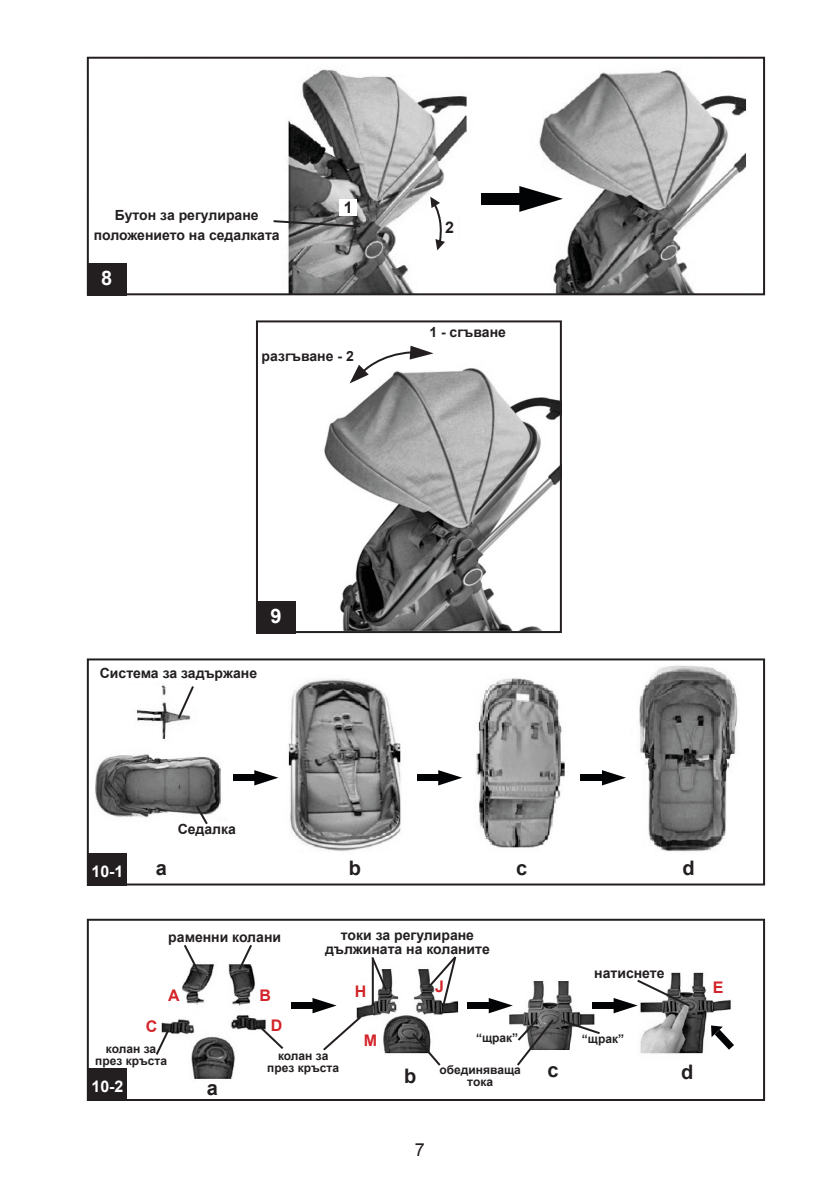
<style>
.page{position:relative;width:840px;height:1191px;background:#fff}
.page>*{position:absolute;margin:0;border:0;box-sizing:border-box;transform-origin:0 0}
.DescriptionParts{font:700 20px "Arial";color:#231f20}
.DescriptionParts-2{font:700 20px "Arial";color:#fff}
.t1{font:18px "Arial";color:#231f20}
.DescriptionParts-3{font:700 16px "Arial";color:#fff}
.DescriptionParts-4{font:700 16px "Arial";color:#d3242a}
.DescriptionParts-5{font:700 16px "Arial";color:#231f20}
.DescriptionParts-6{font:700 14px "Arial";color:#231f20}
.DescriptionParts-7{font:700 12px "Arial";color:#231f20}
</style>
<div class="page">
<img style="left:86px;top:658px;width:680px;height:228px">
<img style="left:256px;top:320px;width:306px;height:314px">
<img style="left:86px;top:918px;width:680px;height:183px">
<img style="left:86px;top:56px;width:680px;height:240px">
<div style="left:87px;top:263px;width:39px;height:32px;background:#231f20"></div>
<div style="left:87px;top:853px;width:39px;height:32px;background:#231f20"></div>
<div style="left:87px;top:1069px;width:39px;height:32px;background:#231f20"></div>
<div style="left:256px;top:601px;width:39px;height:32px;background:#231f20"></div>
<div style="left:87px;top:57px;width:677px;height:238px;border:2px solid #231f20"></div>
<div style="left:87px;top:658px;width:677px;height:227px;border:2px solid #231f20"></div>
<div style="left:87px;top:918px;width:677px;height:183px;border:2px solid #231f20"></div>
<div style="left:256px;top:320px;width:305px;height:313px;border:2px solid #231f20"></div>
<svg style="left:176px;top:684px;width:19px;height:37px"></svg>
<svg style="left:194px;top:803px;width:15px;height:23px"></svg>
<svg style="left:182px;top:942px;width:21px;height:36px"></svg>
<svg style="left:237px;top:942px;width:17px;height:30px"></svg>
<svg style="left:154px;top:1027px;width:17px;height:30px"></svg>
<svg style="left:258px;top:1025px;width:27px;height:26px"></svg>
<svg style="left:369px;top:954px;width:19px;height:39px"></svg>
<hr style="left:371px;top:958px;width:2px;height:47px;background:#231f20">
<svg style="left:425px;top:954px;width:33px;height:52px"></svg>
<svg style="left:410px;top:1031px;width:32px;height:36px"></svg>
<div style="left:481px;top:193px;width:38px;height:12px;background:#020304"></div>
<svg style="left:519px;top:186px;width:43px;height:26px"></svg>
<div style="left:233px;top:774px;width:21px;height:7px;background:#020304"></div>
<svg style="left:254px;top:770px;width:24px;height:15px"></svg>
<div style="left:291px;top:1002px;width:21px;height:7px;background:#020304"></div>
<svg style="left:312px;top:998px;width:51px;height:54px"></svg>
<div style="left:467px;top:1002px;width:21px;height:7px;background:#020304"></div>
<svg style="left:488px;top:998px;width:113px;height:69px"></svg>
<div style="left:592px;top:1002px;width:21px;height:7px;background:#020304"></div>
<svg style="left:613px;top:978px;width:78px;height:35px"></svg>
<svg style="left:710px;top:1025px;width:23px;height:24px"></svg>
<div style="left:417px;top:774px;width:21px;height:7px;background:#020304"></div>
<svg style="left:438px;top:770px;width:24px;height:15px"></svg>
<div style="left:580px;top:774px;width:21px;height:7px;background:#020304"></div>
<svg style="left:601px;top:770px;width:24px;height:15px"></svg>
<div style="left:339px;top:199px;width:18px;height:16px;background:#fff"></div>
<svg style="left:271px;top:219px;width:91px;height:9px"></svg>
<svg style="left:430px;top:197px;width:14px;height:53px"></svg>
<svg style="left:349px;top:346px;width:84px;height:37px"></svg>
<p class="DescriptionParts-6" style="left:115px;top:205px;width:145px">Бутон за регулиране</p>
<p class="DescriptionParts-6" style="left:94px;top:225px;width:187px">положението на седалката</p>
<p class="DescriptionParts-2" style="left:101px;top:264px;width:13px">8</p>
<p class="DescriptionParts-5" style="left:343px;top:196px;width:10px">1</p>
<p class="DescriptionParts-6" style="left:261px;top:346px;width:94px">разгъване - 2</p>
<p class="DescriptionParts-5" style="left:445px;top:216px;width:10px">2</p>
<p class="DescriptionParts-6" style="left:429px;top:323px;width:78px">1 - сгъване</p>
<p class="DescriptionParts-2" style="left:270px;top:602px;width:13px">9</p>
<p class="DescriptionParts-6" style="left:100px;top:663px;width:159px">Система за задържане</p>
<p class="DescriptionParts-3" style="left:91px;top:860px;width:34px">10-1</p>
<p class="DescriptionParts" style="left:156px;top:854px;width:13px">a</p>
<p class="DescriptionParts-6" style="left:178px;top:819px;width:60px">Седалка</p>
<p class="DescriptionParts" style="left:349px;top:854px;width:14px">b</p>
<p class="DescriptionParts" style="left:516px;top:854px;width:13px">c</p>
<p class="DescriptionParts" style="left:682px;top:854px;width:14px">d</p>
<p class="DescriptionParts-6" style="left:168px;top:927px;width:114px">раменни колани</p>
<p class="DescriptionParts-6" style="left:341px;top:925px;width:135px">токи за регулиране</p>
<p class="DescriptionParts-6" style="left:325px;top:939px;width:166px">дължината на коланите</p>
<p class="DescriptionParts-4" style="left:168px;top:983px;width:13px">A</p>
<p class="DescriptionParts-4" style="left:259px;top:983px;width:13px">B</p>
<p class="DescriptionParts-4" style="left:355px;top:979px;width:13px">H</p>
<p class="DescriptionParts-4" style="left:435px;top:975px;width:10px">J</p>
<p class="DescriptionParts-6" style="left:594px;top:963px;width:72px">натиснете</p>
<p class="DescriptionParts-4" style="left:146px;top:1014px;width:13px">C</p>
<p class="DescriptionParts-4" style="left:271px;top:1014px;width:13px">D</p>
<p class="DescriptionParts-7" style="left:476px;top:1029px;width:44px">“щрак”</p>
<p class="DescriptionParts-7" style="left:581px;top:1030px;width:44px">“щрак”</p>
<p class="DescriptionParts-4" style="left:364px;top:1028px;width:15px">M</p>
<p class="DescriptionParts-7" style="left:106px;top:1040px;width:52px">колан за</p>
<p class="DescriptionParts-7" style="left:95px;top:1052px;width:73px">през кръста</p>
<p class="DescriptionParts-7" style="left:278px;top:1047px;width:52px">колан за</p>
<p class="DescriptionParts-7" style="left:267px;top:1059px;width:73px">през кръста</p>
<p class="DescriptionParts-7" style="left:439px;top:1061px;width:83px">обединяваща</p>
<p class="DescriptionParts-7" style="left:467px;top:1073px;width:27px">тока</p>
<p class="DescriptionParts" style="left:547px;top:1055px;width:13px">c</p>
<p class="DescriptionParts" style="left:404px;top:1061px;width:14px">b</p>
<p class="DescriptionParts-3" style="left:91px;top:1075px;width:34px">10-2</p>
<p class="DescriptionParts" style="left:207px;top:1074px;width:13px">a</p>
<p class="DescriptionParts" style="left:680px;top:1058px;width:14px">d</p>
<p class="t1" style="left:415px;top:1137px;width:12px">7</p>
<p class="DescriptionParts-4" style="left:712px;top:976px;width:12px">E</p>
</div>
